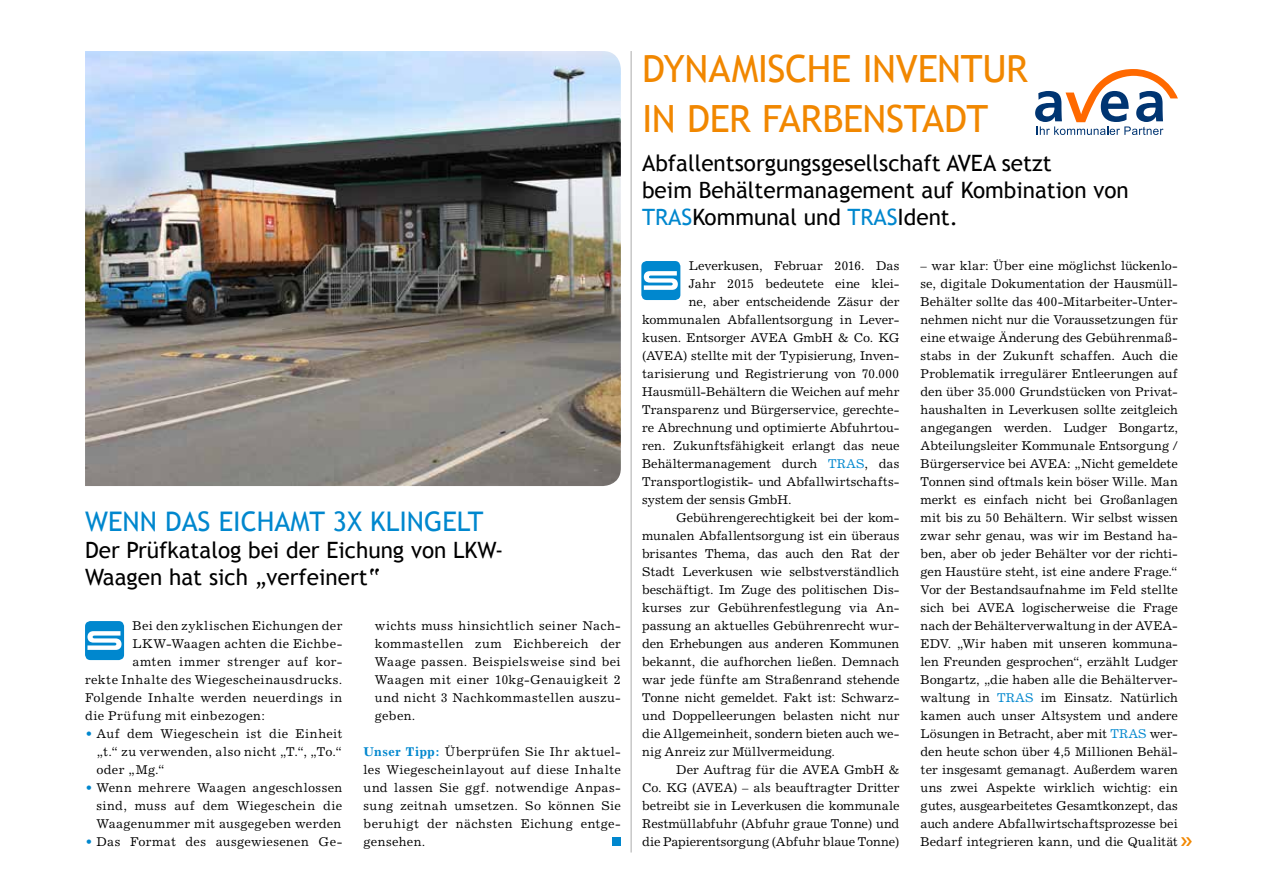
<style>
.page{position:relative;width:1263px;height:893px;background:#fff}
.page>*{position:absolute;margin:0;border:0;box-sizing:border-box;transform-origin:0 0}
.t1{font:37.5px/50.6px "Trebuchet MS";letter-spacing:-.01em;color:#f18700}
.t2{font:27px "Trebuchet MS";color:#0087ce}
.t3{font:22.5px/27px "Trebuchet MS";color:#000}
.t4{font:12.75px/18px "Excelsior";letter-spacing:.005em;color:#000;text-align:justify}
.t5{font:12.75px "Excelsior";letter-spacing:.035em;color:#000}
.t6{font:12.75px "Excelsior";letter-spacing:.03em;color:#000}
.t7{font:12.75px "Excelsior";letter-spacing:.025em;color:#000}
.s1{font-weight:700;color:#0087ce}
.s2{color:#0087ce}
</style>
<div class="page">
<img style="left:85px;top:51px;width:536px;height:435px">
<div style="left:85px;top:621px;width:39px;height:39px;background:#0087ce;border-radius:5px"></div>
<svg style="left:87px;top:631px;width:35px;height:19px"></svg>
<hr style="left:631px;top:51px;width:1px;height:801px;background:#575756">
<div style="left:612px;top:837px;width:9px;height:9px;background:#0087ce"></div>
<div style="left:641px;top:261px;width:39px;height:39px;background:#0087ce;border-radius:5px"></div>
<svg style="left:644px;top:271px;width:34px;height:19px"></svg>
<svg style="left:1035px;top:69px;width:143px;height:66px"></svg>
<h2 class="t2" style="left:85px;top:506px;width:400px">WENN DAS EICHAMT 3X KLINGELT</h2>
<h3 class="t3" style="left:85px;top:537px;width:420px">Der Prüfkatalog bei der Eichung von LKW-<br>Waagen hat sich „verfeinert“</h3>
<p class="t4" style="left:375px;top:617px;width:247px">wichts muss hinsichtlich seiner Nach&shy;kommastellen zum Eichbereich der Waage passen. Beispielsweise sind bei Waagen mit einer 10kg-Genauigkeit 2 und nicht 3 Nachkommastellen auszu&shy;geben.</p>
<p class="t4" style="left:364px;top:743px;width:259px"><span class="s1">Unser Tipp:</span> Überprüfen Sie Ihr aktuel&shy;les Wiegescheinlayout auf diese Inhalte und lassen Sie ggf. notwendige Anpas&shy;sung zeitnah umsetzen. So können Sie beruhigt der nächsten Eichung entge&shy;gensehen.</p>
<p class="t6" style="left:133px;top:618px;width:211px">Bei den zyklischen Eichungen der</p>
<p class="t7" style="left:133px;top:636px;width:211px">LKW-Waagen achten die Eichbe-</p>
<p class="t5" style="left:133px;top:654px;width:211px">amten immer strenger auf kor-</p>
<p class="t5" style="left:85px;top:672px;width:259px">rekte Inhalte des Wiegescheinausdrucks.</p>
<p class="t6" style="left:85px;top:690px;width:259px">Folgende Inhalte werden neuerdings in</p>
<p class="t5" style="left:85px;top:708px;width:181px">die Prüfung mit einbezogen:</p>
<p class="t4" style="left:96px;top:725px;width:247px;text-indent:-11px"><span class="s2">•</span> Auf dem Wiegeschein ist die Einheit „t.“ zu verwenden, also nicht „T.“, „To.“ oder „Mg.“</p>
<p class="t4" style="left:96px;top:779px;width:247px;text-indent:-11px"><span class="s2">•</span> Wenn mehrere Waagen angeschlossen sind, muss auf dem Wiegeschein die Waagenummer mit ausgegeben werden</p>
<p class="t7" style="left:85px;top:834px;width:259px"><span class="s2">•</span> Das Format des ausgewiesenen Ge-</p>
<h1 class="t1" style="left:642px;top:44px;width:387px">DYNAMISCHE INVENTUR<br>IN DER FARBENSTADT</h1>
<h3 class="t3" style="left:642px;top:150px;width:488px">Abfallentsorgungsgesellschaft AVEA setzt<br>beim Behältermanagement auf Kombination von<br><span class="s2">TRAS</span>Kommunal und <span class="s2">TRAS</span>Ident.</h3>
<p class="t4" style="left:689px;top:257px;width:212px">Leverkusen, Februar 2016. Das</p>
<p class="t4" style="left:689px;top:275px;width:212px">Jahr 2015 bedeutete eine klei-</p>
<p class="t4" style="left:689px;top:293px;width:212px">ne, aber entscheidende Zäsur der</p>
<p class="t4" style="left:642px;top:311px;width:259px">kommunalen Abfallentsorgung in Lever-</p>
<p class="t4" style="left:642px;top:329px;width:259px">kusen. Entsorger AVEA GmbH &amp; Co. KG</p>
<p class="t4" style="left:642px;top:347px;width:259px">(AVEA) stellte mit der Typisierung, Inven-</p>
<p class="t4" style="left:642px;top:365px;width:259px">tarisierung und Registrierung von 70.000</p>
<p class="t4" style="left:642px;top:383px;width:259px">Hausmüll-Behältern die Weichen auf mehr</p>
<p class="t4" style="left:642px;top:401px;width:259px">Transparenz und Bürgerservice, gerechte-</p>
<p class="t4" style="left:642px;top:419px;width:259px">re Abrechnung und optimierte Abfuhrtou-</p>
<p class="t4" style="left:642px;top:437px;width:259px">ren. Zukunftsfähigkeit erlangt das neue</p>
<p class="t4" style="left:642px;top:455px;width:259px">Behältermanagement durch <span class="s2">TRAS</span>, das</p>
<p class="t4" style="left:642px;top:473px;width:259px">Transportlogistik- und Abfallwirtschafts-</p>
<p class="t4" style="left:642px;top:491px;width:151px">system der sensis GmbH.</p>
<p class="t4" style="left:676px;top:509px;width:225px">Gebührengerechtigkeit bei der kom-</p>
<p class="t4" style="left:642px;top:527px;width:259px">munalen Abfallentsorgung ist ein überaus</p>
<p class="t4" style="left:642px;top:545px;width:259px">brisantes Thema, das auch den Rat der</p>
<p class="t4" style="left:642px;top:563px;width:259px">Stadt Leverkusen wie selbstverständlich</p>
<p class="t4" style="left:642px;top:581px;width:259px">beschäftigt. Im Zuge des politischen Dis-</p>
<p class="t4" style="left:642px;top:599px;width:259px">kurses zur Gebührenfestlegung via An-</p>
<p class="t4" style="left:642px;top:617px;width:259px">passung an aktuelles Gebührenrecht wur-</p>
<p class="t4" style="left:642px;top:635px;width:259px">den Erhebungen aus anderen Kommunen</p>
<p class="t4" style="left:642px;top:653px;width:259px">bekannt, die aufhorchen ließen. Demnach</p>
<p class="t4" style="left:642px;top:671px;width:259px">war jede fünfte am Straßenrand stehende</p>
<p class="t4" style="left:642px;top:689px;width:259px">Tonne nicht gemeldet. Fakt ist: Schwarz-</p>
<p class="t4" style="left:642px;top:707px;width:259px">und Doppelleerungen belasten nicht nur</p>
<p class="t4" style="left:642px;top:725px;width:259px">die Allgemeinheit, sondern bieten auch we-</p>
<p class="t4" style="left:642px;top:743px;width:195px">nig Anreiz zur Müllvermeidung.</p>
<p class="t4" style="left:676px;top:761px;width:225px">Der Auftrag für die AVEA GmbH &amp;</p>
<p class="t4" style="left:642px;top:779px;width:259px">Co. KG (AVEA) – als beauftragter Dritter</p>
<p class="t4" style="left:642px;top:797px;width:259px">betreibt sie in Leverkusen die kommunale</p>
<p class="t4" style="left:642px;top:815px;width:259px">Restmüllabfuhr (Abfuhr graue Tonne) und</p>
<p class="t4" style="left:642px;top:833px;width:259px">die Papierentsorgung (Abfuhr blaue Tonne)</p>
<p class="t4" style="left:921px;top:257px;width:259px">– war klar: Über eine möglichst lückenlo&shy;se, digitale Dokumentation der Hausmüll-Behälter sollte das 400-Mitarbeiter-Unter&shy;nehmen nicht nur die Voraussetzungen für eine etwaige Änderung des Gebührenmaß&shy;stabs in der Zukunft schaffen. Auch die Problematik irregulärer Entleerungen auf den über 35.000 Grundstücken von Privat&shy;haushalten in Leverkusen sollte zeitgleich angegangen werden. Ludger Bongartz, Abteilungsleiter Kommunale Entsorgung / Bürgerservice bei AVEA: „Nicht gemeldete Tonnen sind oftmals kein böser Wille. Man merkt es einfach nicht bei Großanlagen mit bis zu 50 Behältern. Wir selbst wissen zwar sehr genau, was wir im Bestand ha&shy;ben, aber ob jeder Behälter vor der richti&shy;gen Haustüre steht, ist eine andere Frage.“ Vor der Bestandsaufnahme im Feld stellte sich bei AVEA logischerweise die Frage nach der Behälterverwaltung in der AVEA-EDV. „Wir haben mit unseren kommuna&shy;len Freunden gesprochen“, erzählt Ludger Bongartz, „die haben alle die Behälterver&shy;waltung in <span class="s2">TRAS</span> im Einsatz. Natürlich kamen auch unser Altsystem und andere Lösungen in Betracht, aber mit <span class="s2">TRAS</span> wer&shy;den heute schon über 4,5 Millionen Behäl&shy;ter insgesamt gemanagt. Außerdem waren uns zwei Aspekte wirklich wichtig: ein gutes, ausgearbeitetes Gesamtkonzept, das auch andere Abfallwirtschaftsprozesse bei Bedarf integrieren kann, und die Qualität</p>
</div>
